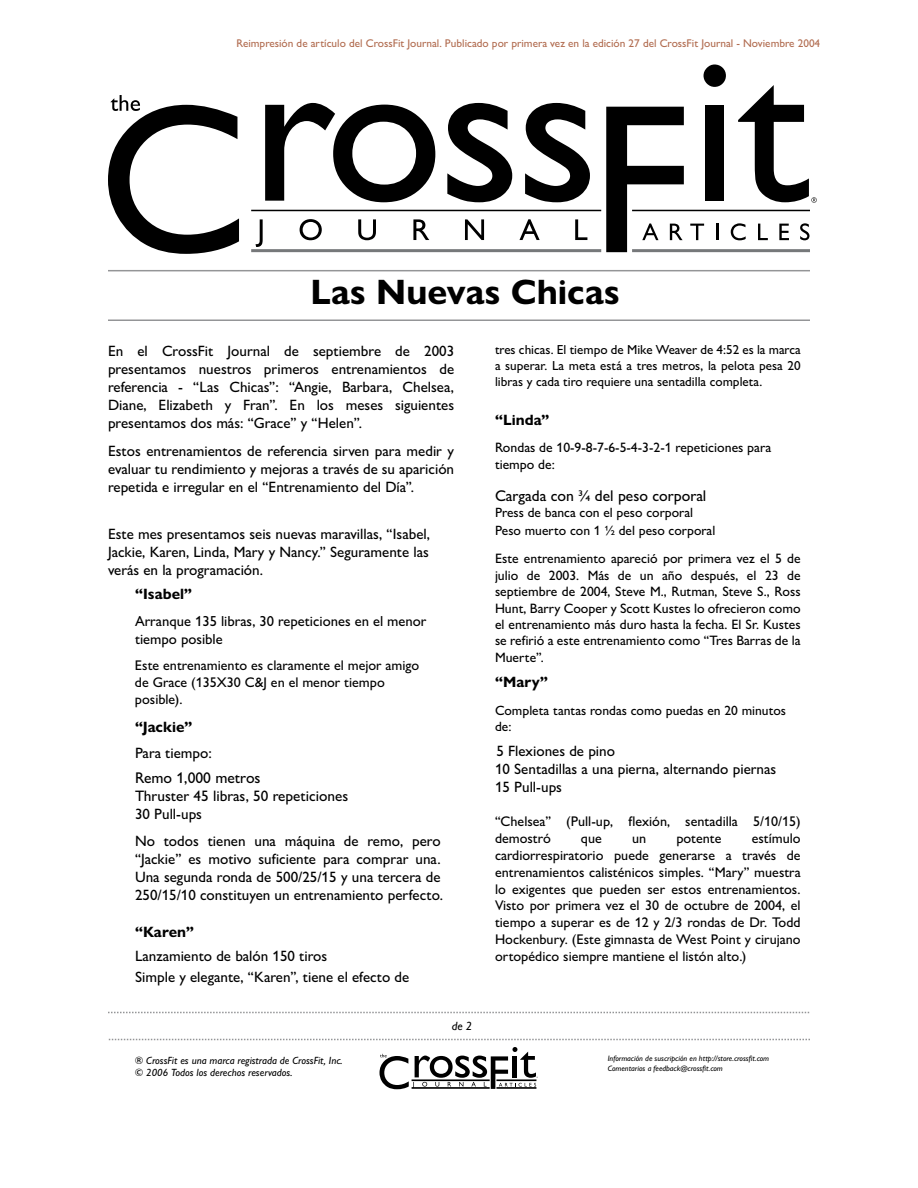
<style>
.page{position:relative;width:918px;height:1188px;background:#fff}
.page>*{position:absolute;margin:0;border:0;box-sizing:border-box;transform-origin:0 0}
.t1{font:700 35.4px "Gill Sans Nova";color:#000}
.t2{font:500 15.6px "Gill Sans Nova";color:#000}
.t3{font:500 15.15px "Gill Sans Nova";color:#000}
.t4{font:500 15px/18px "Gill Sans Nova";color:#000}
.t5{font:700 15px "Gill Sans Nova";color:#000}
.t6{font:500 14.55px/17.4px "Gill Sans Nova";color:#000}
.t7{font:500 14.1px/16.8px "Gill Sans Nova";color:#000}
.t8{font:500 13.65px/16.5px "Gill Sans Nova";color:#000}
.t9{font:500 13.5px/18px "Gill Sans Nova";color:#000}
.t10{font:500 13.2px/15.8px "Gill Sans Nova";color:#000;text-align:justify}
.t11{font:italic 500 12px "Gill Sans Nova";color:#000}
.t12{font:500 11.25px "Gill Sans Nova";color:#b16c50}
.t13{font:italic 500 10.5px/12.6px "Gill Sans Nova";color:#000}
.t14{font:italic 500 7.8px/9.4px "Gill Sans Nova";color:#000}
</style>
<div class="page">
<svg style="left:265px;top:103px;width:170px;height:99px"></svg>
<svg style="left:447px;top:103px;width:65px;height:99px"></svg>
<svg style="left:525px;top:103px;width:65px;height:99px"></svg>
<svg style="left:108px;top:95px;width:131px;height:159px"></svg>
<svg style="left:256px;top:219px;width:7px;height:28px"></svg>
<svg style="left:300px;top:219px;width:22px;height:21px"></svg>
<svg style="left:358px;top:219px;width:18px;height:21px"></svg>
<svg style="left:413px;top:219px;width:16px;height:21px"></svg>
<svg style="left:465px;top:219px;width:19px;height:21px"></svg>
<svg style="left:520px;top:219px;width:20px;height:21px"></svg>
<svg style="left:575px;top:219px;width:12px;height:21px"></svg>
<svg style="left:704px;top:64px;width:22px;height:23px"></svg>
<div style="left:705px;top:105px;width:19px;height:96px;background:#000"></div>
<svg style="left:606px;top:107px;width:78px;height:145px"></svg>
<svg style="left:690px;top:224px;width:14px;height:16px"></svg>
<svg style="left:716px;top:224px;width:2px;height:16px"></svg>
<svg style="left:731px;top:223px;width:15px;height:17px"></svg>
<svg style="left:758px;top:224px;width:10px;height:16px"></svg>
<svg style="left:779px;top:224px;width:10px;height:16px"></svg>
<svg style="left:800px;top:223px;width:9px;height:17px"></svg>
<svg style="left:738px;top:85px;width:79px;height:118px"></svg>
<hr style="left:251px;top:210px;width:350px;height:1px;background:#000">
<hr style="left:632px;top:210px;width:178px;height:1px;background:#000">
<hr style="left:251px;top:249px;width:350px;height:3px;background:#76787a">
<hr style="left:632px;top:249px;width:178px;height:3px;background:#76787a">
<svg style="left:380px;top:1047px;width:158px;height:42px"></svg>
<svg style="left:108px;top:1012px;width:702px;height:1px"></svg>
<svg style="left:108px;top:1039px;width:702px;height:1px"></svg>
<hr style="left:108px;top:270px;width:702px;height:1px;background:#949597">
<hr style="left:108px;top:320px;width:702px;height:1px;background:#949597">
<p class="t12" style="left:236px;top:36px;width:585px">Reimpresión de artículo del CrossFit Journal. Publicado por primera vez en la edición 27 del CrossFit Journal - Noviembre 2004</p>
<h1 class="t1" style="left:311px;top:270px;width:311px">Las Nuevas Chicas</h1>
<p class="t4" style="left:108px;top:342px;width:348px;text-align:justify">En el CrossFit Journal de septiembre de 2003 presentamos nuestros primeros entrenamientos de referencia - “Las Chicas”: “Angie, Barbara, Chelsea, Diane, Elizabeth y Fran”. En los meses siguientes presentamos dos más: “Grace” y “Helen”.</p>
<p class="t4" style="left:108px;top:442px;width:348px;text-align:justify">Estos entrenamientos de referencia sirven para medir y evaluar tu rendimiento y mejoras a través de su aparición repetida e irregular en el “Entrenamiento del Día”.</p>
<p class="t4" style="left:108px;top:525px;width:324px;text-align:justify">Este mes presentamos seis nuevas maravillas, “Isabel, Jackie, Karen, Linda, Mary y Nancy.” Seguramente las verás en la programación.</p>
<p class="t5" style="left:135px;top:585px;width:58px">“Isabel”</p>
<p class="t6" style="left:135px;top:613px;width:293px">Arranque 135 libras, 30 repeticiones en el menor tiempo posible</p>
<p class="t7" style="left:135px;top:657px;width:286px">Este entrenamiento es claramente el mejor amigo de Grace (135X30 C&amp;J en el menor tiempo posible).</p>
<p class="t5" style="left:135px;top:717px;width:59px">“Jackie”</p>
<p class="t4" style="left:135px;top:743px;width:79px">Para tiempo:</p>
<p class="t2" style="left:135px;top:768px;width:127px">Remo 1,000 metros</p>
<p class="t3" style="left:135px;top:786px;width:215px">Thruster 45 libras, 50 repeticiones</p>
<p class="t4" style="left:135px;top:800px;width:307px;line-height:27.2px">30 Pull-ups<br>No todos tienen una máquina de remo, pero</p>
<p class="t4" style="left:135px;top:849px;width:310px">“Jackie” es motivo suficiente para comprar una.<br>Una segunda ronda de 500/25/15 y una tercera de<br>250/15/10 constituyen un entrenamiento perfecto.</p>
<p class="t5" style="left:135px;top:922px;width:60px">“Karen”</p>
<p class="t4" style="left:135px;top:945px;width:276px;line-height:20.9px">Lanzamiento de balón 150 tiros<br>Simple y elegante, “Karen”, tiene el efecto de</p>
<p class="t11" style="left:452px;top:1019px;width:22px">de 2</p>
<p class="t10" style="left:495px;top:342px;width:307px">tres chicas. El tiempo de Mike Weaver de 4:52 es la marca a superar. La meta está a tres metros, la pelota pesa 20 libras y cada tiro requiere una sentadilla completa.</p>
<p class="t5" style="left:495px;top:410px;width:56px">“Linda”</p>
<p class="t8" style="left:495px;top:439px;width:278px">Rondas de 10-9-8-7-6-5-4-3-2-1 repeticiones para tiempo de:</p>
<p class="t2" style="left:495px;top:486px;width:213px">Cargada con ¾ del peso corporal</p>
<p class="t9" style="left:495px;top:503px;width:222px">Press de banca con el peso corporal<br>Peso muerto con 1 ½ del peso corporal</p>
<p class="t8" style="left:495px;top:550px;width:307px;text-align:justify">Este entrenamiento apareció por primera vez el 5 de julio de 2003. Más de un año después, el 23 de septiembre de 2004, Steve M., Rutman, Steve S., Ross Hunt, Barry Cooper y Scott Kustes lo ofrecieron como el entrenamiento más duro hasta la fecha. El Sr. Kustes se refirió a este entrenamiento como “Tres Barras de la Muerte”.</p>
<p class="t5" style="left:495px;top:673px;width:54px">“Mary”</p>
<p class="t9" style="left:495px;top:702px;width:293px;line-height:16.2px">Completa tantas rondas como puedas en 20 minutos de:</p>
<p class="t4" style="left:495px;top:742px;width:283px">5 Flexiones de pino<br>10 Sentadillas a una pierna, alternando piernas<br>15 Pull-ups</p>
<p class="t7" style="left:495px;top:813px;width:307px">“Chelsea” (Pull-up, flexión, sentadilla 5/10/15) demostró</p>
<p class="t7" style="left:495px;top:830px;width:307px;text-align:justify;text-indent:257px">estímulo cardiorrespiratorio puede generarse a través de entrenamientos calisténicos simples. “Mary” muestra lo exigentes que pueden ser estos entrenamientos.<br>Visto por primera vez el 30 de octubre de 2004, el tiempo a superar es de 12 y 2/3 rondas de Dr. Todd Hockenbury. (Este gimnasta de West Point y cirujano ortopédico siempre mantiene el listón alto.)</p>
<p class="t7" style="left:581px;top:830px;width:22px">que</p>
<p class="t7" style="left:632px;top:830px;width:16px">un</p>
<p class="t7" style="left:676px;top:830px;width:47px">potente</p>
<p class="t13" style="left:135px;top:1054px;width:209px">® CrossFit es una marca registrada de CrossFit, Inc. © 2006 Todos los derechos reservados.</p>
<p class="t14" style="left:608px;top:1054px;width:163px">Información de suscripción en http://store.crossfit.com<br>Comentarios a feedback@crossfit.com</p>
</div>
